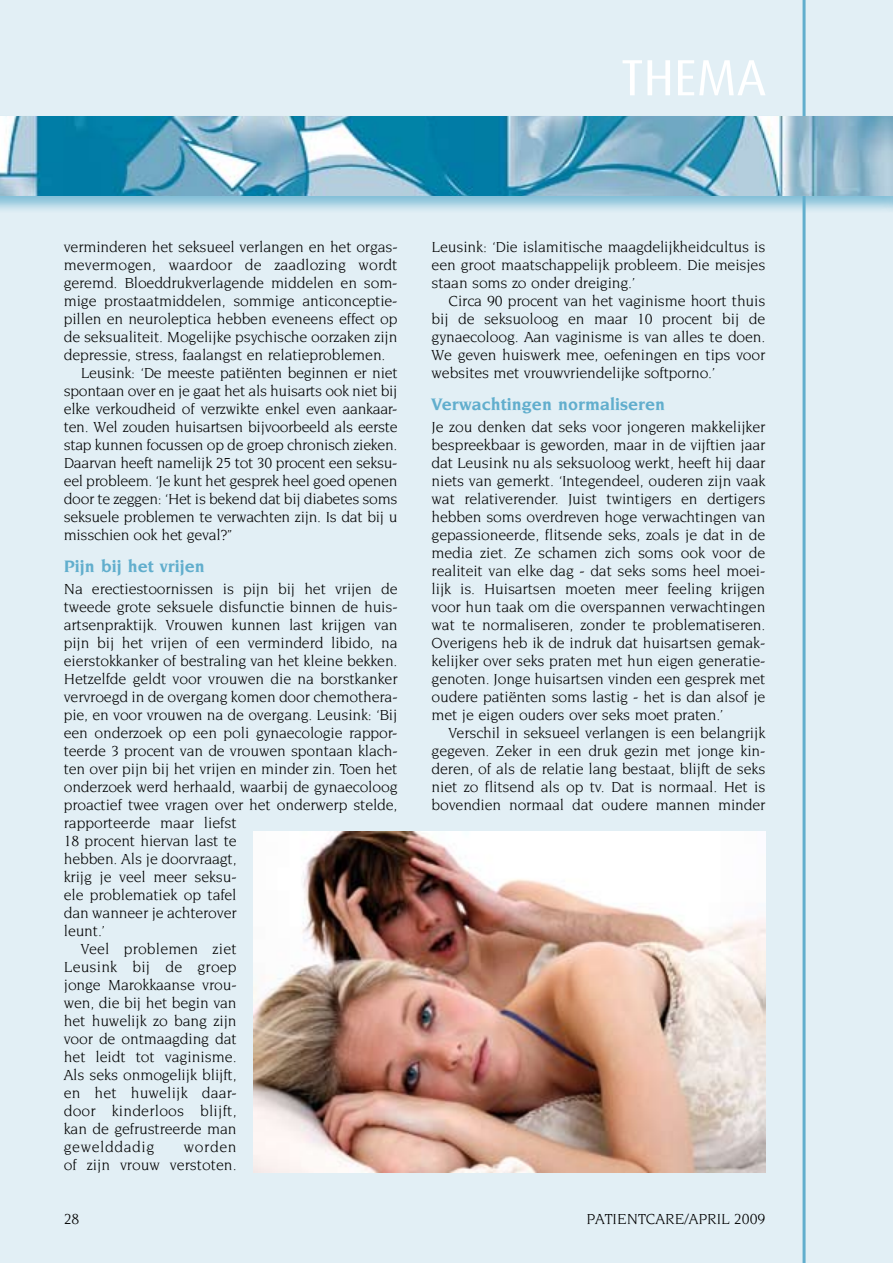
<style>
.page{position:relative;width:893px;height:1263px;background:#e2eff5}
.page>*{position:absolute;margin:0;border:0;box-sizing:border-box;transform-origin:0 0}
.t1{font:51px "Dax OT";color:#fff}
.t2{font:700 18px "Novarese Std";color:#61aecd}
.t3{font:15.75px/18px "Novarese Std";letter-spacing:-.01em;color:#000;text-align:justify}
.t4{font:15.75px "Novarese Std";letter-spacing:.01em;color:#000}
.t5{font:15.75px "Novarese Std";letter-spacing:.035em;color:#000}
</style>
<div class="page">
<svg style="left:802px;top:0;width:4px;height:1263px;background:#80bed6"></svg>
<div style="left:0;top:114px;width:893px;height:99px;background:#61aecd;opacity:.75"></div>
<img style="left:0;top:116px;width:893px;height:79px">
<img style="left:254px;top:832px;width:511px;height:340px">
<h1 class="t1" style="left:621px;top:45px;width:147px">THEMA</h1>
<p class="t3" style="left:64px;top:238px;width:335px">verminderen het seksueel verlangen en het orgas-</p>
<p class="t3" style="left:64px;top:256px;width:335px">mevermogen, waardoor de zaadlozing wordt</p>
<p class="t3" style="left:64px;top:274px;width:335px">geremd. Bloeddrukverlagende middelen en som-</p>
<p class="t3" style="left:64px;top:292px;width:335px">mige prostaatmiddelen, sommige anticonceptie-</p>
<p class="t3" style="left:64px;top:310px;width:335px">pillen en neuroleptica hebben eveneens effect op</p>
<p class="t3" style="left:64px;top:328px;width:335px">de seksualiteit. Mogelijke psychische oorzaken zijn</p>
<p class="t3" style="left:64px;top:346px;width:323px">depressie, stress, faalangst en relatieproblemen.</p>
<p class="t3" style="left:81px;top:364px;width:318px">Leusink: ‘De meeste patiënten beginnen er niet</p>
<p class="t3" style="left:64px;top:382px;width:335px">spontaan over en je gaat het als huisarts ook niet bij</p>
<p class="t3" style="left:64px;top:400px;width:335px">elke verkoudheid of verzwikte enkel even aankaar-</p>
<p class="t3" style="left:64px;top:418px;width:335px">ten. Wel zouden huisartsen bijvoorbeeld als eerste</p>
<p class="t3" style="left:64px;top:436px;width:335px">stap kunnen focussen op de groep chronisch zieken.</p>
<p class="t3" style="left:64px;top:454px;width:335px">Daarvan heeft namelijk 25 tot 30 procent een seksu-</p>
<p class="t3" style="left:64px;top:472px;width:335px">eel probleem. ‘Je kunt het gesprek heel goed openen</p>
<p class="t3" style="left:64px;top:490px;width:335px">door te zeggen: ‘Het is bekend dat bij diabetes soms</p>
<p class="t3" style="left:64px;top:508px;width:335px">seksuele problemen te verwachten zijn. Is dat bij u</p>
<p class="t3" style="left:64px;top:526px;width:170px">misschien ook het geval?’’</p>
<p class="t2" style="left:64px;top:555px;width:143px">Pijn bij het vrijen</p>
<p class="t3" style="left:64px;top:580px;width:335px">Na erectiestoornissen is pijn bij het vrijen de</p>
<p class="t3" style="left:64px;top:598px;width:335px">tweede grote seksuele disfunctie binnen de huis-</p>
<p class="t3" style="left:64px;top:616px;width:335px">artsenpraktijk. Vrouwen kunnen last krijgen van</p>
<p class="t3" style="left:64px;top:634px;width:335px">pijn bij het vrijen of een verminderd libido, na</p>
<p class="t3" style="left:64px;top:652px;width:335px">eierstokkanker of bestraling van het kleine bekken.</p>
<p class="t3" style="left:64px;top:670px;width:335px">Hetzelfde geldt voor vrouwen die na borstkanker</p>
<p class="t3" style="left:64px;top:688px;width:335px">vervroegd in de overgang komen door chemothera-</p>
<p class="t3" style="left:64px;top:706px;width:335px">pie, en voor vrouwen na de overgang. Leusink: ‘Bij</p>
<p class="t3" style="left:64px;top:724px;width:335px">een onderzoek op een poli gynaecologie rappor-</p>
<p class="t3" style="left:64px;top:742px;width:335px">teerde 3 procent van de vrouwen spontaan klach-</p>
<p class="t3" style="left:64px;top:760px;width:335px">ten over pijn bij het vrijen en minder zin. Toen het</p>
<p class="t3" style="left:64px;top:778px;width:335px">onderzoek werd herhaald, waarbij de gynaecoloog</p>
<p class="t3" style="left:64px;top:796px;width:335px">proactief twee vragen over het onderwerp stelde,</p>
<p class="t3" style="left:64px;top:814px;width:174px">rapporteerde maar liefst</p>
<p class="t3" style="left:64px;top:832px;width:174px">18 procent hiervan last te</p>
<p class="t3" style="left:64px;top:850px;width:174px">hebben. Als je doorvraagt,</p>
<p class="t3" style="left:64px;top:868px;width:174px">krijg je veel meer seksu-</p>
<p class="t3" style="left:64px;top:886px;width:174px">ele problematiek op tafel</p>
<p class="t3" style="left:64px;top:904px;width:174px">dan wanneer je achterover</p>
<p class="t3" style="left:64px;top:922px;width:43px">leunt.’</p>
<p class="t4" style="left:81px;top:940px;width:157px">Veel problemen ziet</p>
<p class="t4" style="left:64px;top:958px;width:174px">Leusink bij de groep</p>
<p class="t3" style="left:64px;top:976px;width:174px">jonge Marokkaanse vrou-</p>
<p class="t3" style="left:64px;top:994px;width:174px">wen, die bij het begin van</p>
<p class="t3" style="left:64px;top:1012px;width:174px">het huwelijk zo bang zijn</p>
<p class="t3" style="left:64px;top:1030px;width:174px">voor de ontmaagding dat</p>
<p class="t3" style="left:64px;top:1048px;width:174px">het leidt tot vaginisme.</p>
<p class="t3" style="left:64px;top:1066px;width:174px">Als seks onmogelijk blijft,</p>
<p class="t4" style="left:64px;top:1084px;width:174px">en het huwelijk daar-</p>
<p class="t4" style="left:64px;top:1102px;width:174px">door kinderloos blijft,</p>
<p class="t3" style="left:64px;top:1120px;width:174px">kan de gefrustreerde man</p>
<p class="t5" style="left:64px;top:1138px;width:92px">gewelddadig</p>
<p class="t3" style="left:64px;top:1138px;width:174px;text-align:right">worden<br>of zijn vrouw verstoten.</p>
<p class="t3" style="left:432px;top:238px;width:335px">Leusink: ‘Die islamitische maagdelijkheidcultus is een groot maatschappelijk probleem. Die meisjes staan soms zo onder dreiging.’</p>
<p class="t3" style="left:432px;top:292px;width:335px;text-indent:17px">Circa 90 procent van het vaginisme hoort thuis bij de seksuoloog en maar 10 procent bij de gynaecoloog. Aan vaginisme is van alles te doen.<br>We geven huiswerk mee, oefeningen en tips voor websites met vrouwvriendelijke softporno.’</p>
<p class="t2" style="left:432px;top:393px;width:235px">Verwachtingen normaliseren</p>
<p class="t3" style="left:432px;top:418px;width:335px">Je zou denken dat seks voor jongeren makkelijker bespreekbaar is geworden, maar in de vijftien jaar dat Leusink nu als seksuoloog werkt, heeft hij daar niets van gemerkt. ‘Integendeel, ouderen zijn vaak wat relativerender. Juist twintigers en dertigers hebben soms overdreven hoge verwachtingen van gepassioneerde, flitsende seks, zoals je dat in de media ziet. Ze schamen zich soms ook voor de realiteit van elke dag - dat seks soms heel moei&shy;lijk is. Huisartsen moeten meer feeling krijgen voor hun taak om die overspannen verwachtingen wat te normaliseren, zonder te problematiseren.<br>Overigens heb ik de indruk dat huisartsen gemak&shy;kelijker over seks praten met hun eigen generatie&shy;genoten. Jonge huisartsen vinden een gesprek met oudere patiënten soms lastig - het is dan alsof je met je eigen ouders over seks moet praten.’</p>
<p class="t3" style="left:432px;top:724px;width:335px;text-indent:17px">Verschil in seksueel verlangen is een belangrijk gegeven. Zeker in een druk gezin met jonge kin&shy;deren, of als de relatie lang bestaat, blijft de seks niet zo flitsend als op tv. Dat is normaal. Het is bovendien normaal dat oudere mannen minder</p>
<p class="t3" style="left:64px;top:1210px;width:17px">28</p>
<p class="t3" style="left:586px;top:1210px;width:181px">PATIENTCARE/APRIL 2009</p>
</div>
